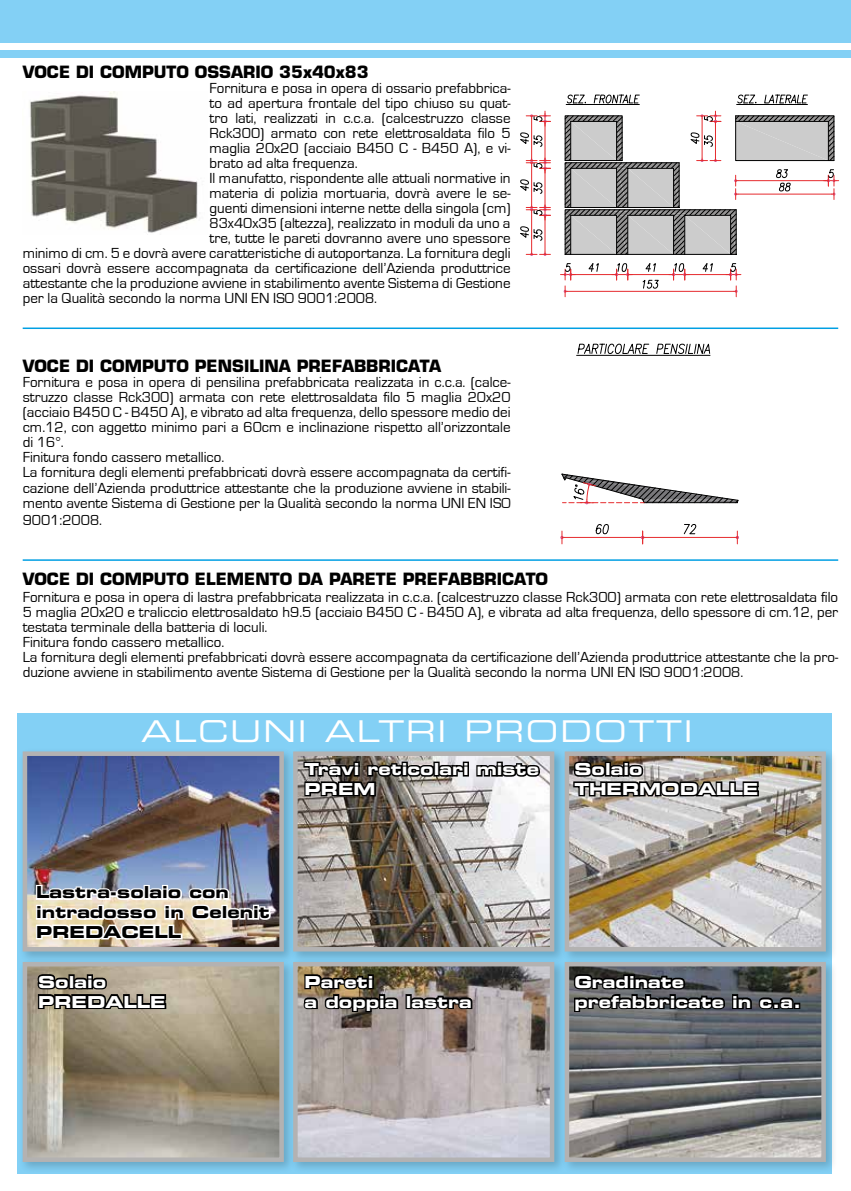
<style>
.page{position:relative;width:851px;height:1191px;background:#fff}
.page>*{position:absolute;margin:0;border:0;box-sizing:border-box;transform-origin:0 0}
.t1{font:30px "Eurostile Extended Two";letter-spacing:.06em;color:#fff}
.t2{font:700 16.5px "Eurostile";color:#000}
.t3{font:16.5px/19.8px "Eurostile Bold Extended Two";color:#fff}
.t4{font:16.5px/19.8px "Eurostile Bold Extended Two";color:#000}
.t5{font:15px/15px "Eurostile";color:#000}
</style>
<div class="page">
<div style="left:17px;top:713px;width:814px;height:461px;background:#83d0f5"></div>
<div style="left:0;top:0;width:850px;height:42px;background:#83d0f5"></div>
<div style="left:0;top:50px;width:850px;height:7px;background:#83d0f5"></div>
<hr style="left:573px;top:274px;width:41px;height:1px;background:#e62b2e">
<svg style="left:588px;top:263px;width:11px;height:9px"></svg>
<hr style="left:630px;top:274px;width:41px;height:1px;background:#e62b2e">
<svg style="left:645px;top:263px;width:11px;height:9px"></svg>
<hr style="left:687px;top:274px;width:41px;height:1px;background:#e62b2e">
<svg style="left:702px;top:263px;width:11px;height:9px"></svg>
<svg style="left:668px;top:263px;width:21px;height:17px"></svg>
<svg style="left:611px;top:263px;width:21px;height:17px"></svg>
<svg style="left:560px;top:263px;width:15px;height:17px"></svg>
<hr style="left:567px;top:291px;width:166px;height:1px;background:#e62b2e">
<svg style="left:563px;top:286px;width:5px;height:11px"></svg>
<svg style="left:725px;top:263px;width:15px;height:34px"></svg>
<svg style="left:642px;top:279px;width:17px;height:10px"></svg>
<hr style="left:544px;top:218px;width:1px;height:34px;background:#e62b2e">
<hr style="left:531px;top:212px;width:1px;height:40px;background:#e62b2e">
<svg style="left:526px;top:252px;width:25px;height:4px"></svg>
<svg style="left:520px;top:226px;width:22px;height:15px"></svg>
<hr style="left:544px;top:171px;width:1px;height:34px;background:#e62b2e">
<hr style="left:531px;top:165px;width:1px;height:40px;background:#e62b2e">
<svg style="left:525px;top:205px;width:26px;height:15px"></svg>
<svg style="left:520px;top:179px;width:22px;height:15px"></svg>
<hr style="left:544px;top:124px;width:1px;height:34px;background:#e62b2e">
<hr style="left:531px;top:118px;width:1px;height:40px;background:#e62b2e">
<svg style="left:525px;top:111px;width:26px;height:15px"></svg>
<svg style="left:525px;top:158px;width:26px;height:15px"></svg>
<svg style="left:520px;top:132px;width:22px;height:15px"></svg>
<svg style="left:564px;top:111px;width:274px;height:144px"></svg>
<hr style="left:566px;top:104px;width:73px;height:1px;background:#000">
<svg style="left:566px;top:95px;width:19px;height:9px"></svg>
<svg style="left:593px;top:94px;width:46px;height:10px"></svg>
<hr style="left:736px;top:104px;width:71px;height:1px;background:#000">
<svg style="left:737px;top:95px;width:19px;height:9px"></svg>
<svg style="left:764px;top:94px;width:43px;height:10px"></svg>
<hr style="left:564px;top:537px;width:75px;height:1px;background:#e62b2e">
<svg style="left:560px;top:531px;width:5px;height:13px"></svg>
<svg style="left:595px;top:524px;width:14px;height:10px"></svg>
<hr style="left:645px;top:537px;width:89px;height:1px;background:#e62b2e">
<svg style="left:639px;top:530px;width:7px;height:14px"></svg>
<svg style="left:733px;top:530px;width:6px;height:14px"></svg>
<svg style="left:683px;top:524px;width:13px;height:10px"></svg>
<svg style="left:561px;top:474px;width:177px;height:30px"></svg>
<hr style="left:576px;top:355px;width:134px;height:1px;background:#000">
<svg style="left:577px;top:343px;width:72px;height:11px"></svg>
<svg style="left:656px;top:343px;width:54px;height:13px"></svg>
<hr style="left:23px;top:327px;width:815px;height:2px;background:#009fe3">
<hr style="left:23px;top:559px;width:815px;height:2px;background:#009fe3">
<img style="left:30px;top:91px;width:168px;height:142px">
<div style="left:19px;top:747px;width:277px;height:217px;background:#000;opacity:.2"></div>
<img style="left:28px;top:756px;width:251px;height:190px">
<div style="left:23px;top:751px;width:261px;height:200px;border:4px solid #b3b2b2"></div>
<div style="left:19px;top:958px;width:277px;height:216px;background:#000;opacity:.2"></div>
<img style="left:28px;top:967px;width:251px;height:190px">
<div style="left:23px;top:962px;width:261px;height:200px;border:4px solid #b3b2b2"></div>
<div style="left:289px;top:747px;width:278px;height:217px;background:#000;opacity:.2"></div>
<img style="left:298px;top:756px;width:251px;height:190px">
<div style="left:293px;top:751px;width:261px;height:200px;border:4px solid #b3b2b2"></div>
<div style="left:289px;top:958px;width:278px;height:216px;background:#000;opacity:.2"></div>
<img style="left:298px;top:967px;width:251px;height:190px">
<div style="left:293px;top:962px;width:261px;height:200px;border:4px solid #b3b2b2"></div>
<div style="left:560px;top:747px;width:278px;height:217px;background:#000;opacity:.2"></div>
<img style="left:569px;top:756px;width:251px;height:190px">
<div style="left:564px;top:751px;width:261px;height:200px;border:4px solid #b3b2b2"></div>
<div style="left:560px;top:958px;width:278px;height:216px;background:#000;opacity:.2"></div>
<img style="left:569px;top:967px;width:251px;height:190px">
<div style="left:564px;top:962px;width:261px;height:200px;border:4px solid #b3b2b2"></div>
<svg style="left:36px;top:972px;width:132px;height:39px;background:#5f594e"></svg>
<div style="left:462px;top:765px;width:7px;height:11px;border:3px solid #000"></div>
<div style="left:462px;top:761px;width:7px;height:6px;border:3px solid #000"></div>
<svg style="left:475px;top:761px;width:66px;height:51px;background:#b5b5b6"></svg>
<svg style="left:302px;top:760px;width:163px;height:38px;background:#585451"></svg>
<svg style="left:302px;top:972px;width:97px;height:69px;background:#696057"></svg>
<div style="left:405px;top:994px;width:6px;height:15px;border:3px solid #000"></div>
<svg style="left:409px;top:994px;width:65px;height:29px;background:#625752"></svg>
<img style="left:571px;top:760px;width:189px;height:39px">
<svg style="left:572px;top:967px;width:154px;height:74px;background:#4a4c4f"></svg>
<svg style="left:732px;top:994px;width:62px;height:19px"></svg>
<div style="left:793px;top:1002px;width:7px;height:7px;border:3px solid #000"></div>
<img style="left:34px;top:883px;width:238px;height:68px">
<p class="t2" style="left:23px;top:62px;width:347px">VOCE DI COMPUTO OSSARIO 35x40x83</p>
<p class="t5" style="left:209px;top:81px;width:302px">Fornitura e posa in opera di ossario prefabbrica-</p>
<p class="t5" style="left:209px;top:96px;width:302px">to ad apertura frontale del tipo chiuso su quat-</p>
<p class="t5" style="left:209px;top:111px;width:302px">tro lati, realizzati in c.c.a. (calcestruzzo classe</p>
<p class="t5" style="left:209px;top:126px;width:302px">Rck300) armato con rete elettrosaldata filo 5</p>
<p class="t5" style="left:209px;top:141px;width:302px">maglia 20x20 (acciaio B450 C - B450 A), e vi-</p>
<p class="t5" style="left:209px;top:156px;width:149px">brato ad alta frequenza.</p>
<p class="t5" style="left:209px;top:171px;width:302px">Il manufatto, rispondente alle attuali normative in</p>
<p class="t5" style="left:209px;top:186px;width:302px">materia di polizia mortuaria, dovrà avere le se-</p>
<p class="t5" style="left:209px;top:201px;width:302px">guenti dimensioni interne nette della singola (cm)</p>
<p class="t5" style="left:209px;top:216px;width:302px">83x40x35 (altezza), realizzato in moduli da uno a</p>
<p class="t5" style="left:209px;top:231px;width:302px">tre, tutte le pareti dovranno avere uno spessore</p>
<p class="t5" style="left:23px;top:246px;width:489px">minimo di cm. 5 e dovrà avere caratteristiche di autoportanza. La fornitura degli</p>
<p class="t5" style="left:23px;top:261px;width:489px">ossari dovrà essere accompagnata da certificazione dell’Azienda produttrice</p>
<p class="t5" style="left:23px;top:276px;width:489px">attestante che la produzione avviene in stabilimento avente Sistema di Gestione</p>
<p class="t5" style="left:23px;top:291px;width:356px">per la Qualità secondo la norma UNI EN ISO 9001:2008.</p>
<p class="t2" style="left:23px;top:356px;width:420px">VOCE DI COMPUTO PENSILINA PREFABBRICATA</p>
<p class="t5" style="left:23px;top:375px;width:489px">Fornitura e posa in opera di pensilina prefabbricata realizzata in c.c.a. (calce&shy;struzzo classe Rck300) armata con rete elettrosaldata filo 5 maglia 20x20 (acciaio B450 C - B450 A), e vibrato ad alta frequenza, dello spessore medio dei cm.12, con aggetto minimo pari a 60cm e inclinazione rispetto all’orizzontale di 16°.<br>Finitura fondo cassero metallico.<br>La fornitura degli elementi prefabbricati dovrà essere accompagnata da certifi&shy;cazione dell’Azienda produttrice attestante che la produzione avviene in stabili&shy;mento avente Sistema di Gestione per la Qualità secondo la norma UNI EN ISO</p>
<p class="t5" style="left:23px;top:512px;width:81px">9001:2008.</p>
<p class="t2" style="left:23px;top:568px;width:527px">VOCE DI COMPUTO ELEMENTO DA PARETE PREFABBRICATO</p>
<p class="t5" style="left:23px;top:590px;width:816px">Fornitura e posa in opera di lastra prefabbricata realizzata in c.c.a. (calcestruzzo classe Rck300) armata con rete elettrosaldata filo 5 maglia 20x20 e traliccio elettrosaldato h9.5 (acciaio B450 C - B450 A), e vibrata ad alta frequenza, dello spessore di cm.12, per testata terminale della batteria di loculi.<br>Finitura fondo cassero metallico.<br>La fornitura degli elementi prefabbricati dovrà essere accompagnata da certificazione dell’Azienda produttrice attestante che la pro&shy;duzione avviene in stabilimento avente Sistema di Gestione per la Qualità secondo la norma UNI EN ISO 9001:2008.</p>
<h1 class="t1" style="left:141px;top:711px;width:553px">ALCUNI ALTRI PRODOTTI</h1>
<p class="t3" style="left:304px;top:759px;width:236px">Travi reticolari miste<br>PREM</p>
<p class="t3" style="left:574px;top:759px;width:185px">Solaio<br>THERMODALLE</p>
<p class="t4" style="left:36px;top:882px;width:235px">Lastra-solaio con intradosso in Celenit<br>PREDACELL</p>
<p class="t3" style="left:38px;top:971px;width:129px">Solaio<br>PREDALLE</p>
<p class="t3" style="left:304px;top:971px;width:169px">Pareti<br>a doppia lastra</p>
<p class="t3" style="left:574px;top:971px;width:228px">Gradinate prefabbricate in c.a.</p>
</div>
